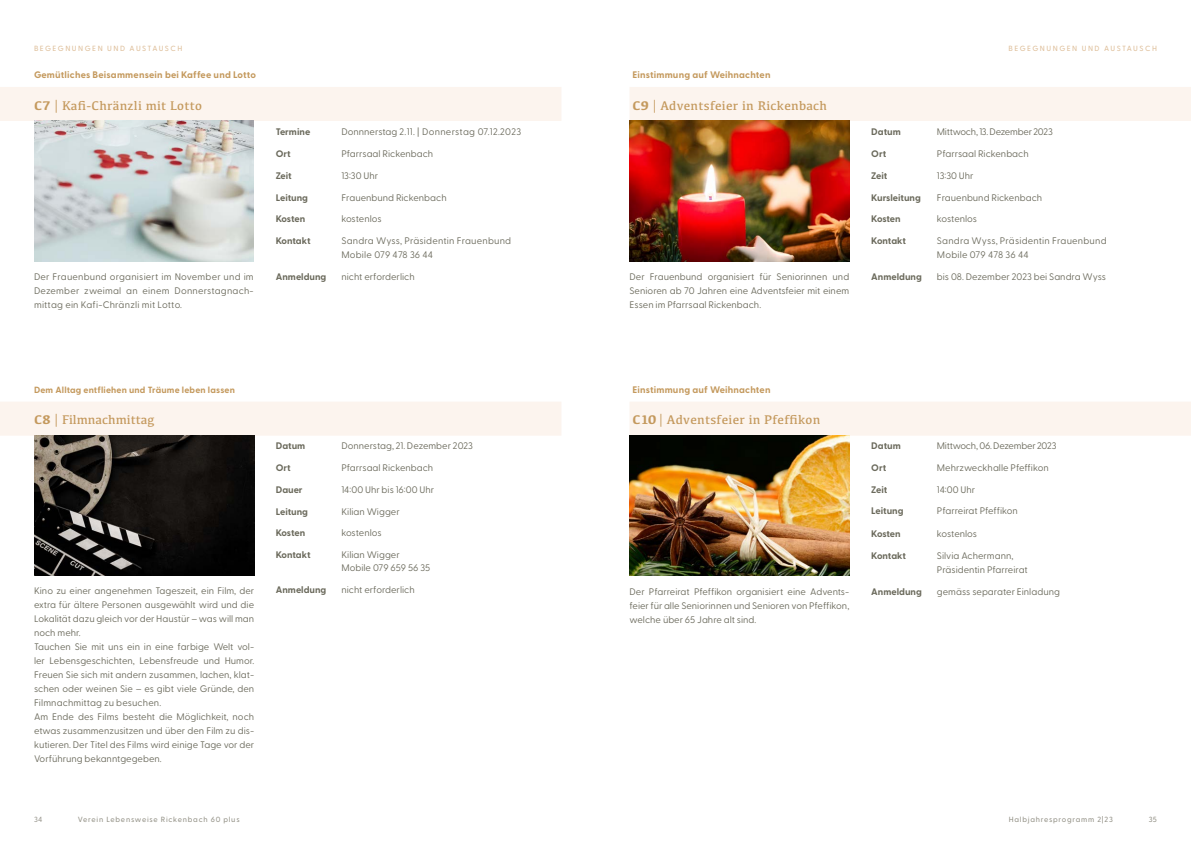
<style>
.page{position:relative;width:1191px;height:842px;background:#fff}
.page>*{position:absolute;margin:0;border:0;box-sizing:border-box;transform-origin:0 0}
.t1{font:13px "Kefa";letter-spacing:.02em;color:#c4995d}
.t2{font:13px "Kefa";color:#c4995d}
.t3{font:9.5px/14px "Greycliff CF";color:#6b6a5c;text-align:justify}
.t4{font:9.5px/14px "Greycliff CF";letter-spacing:.02em;color:#6b6a5c}
.t5{font:700 9.5px "Greycliff CF";color:#6b6a5c}
.t6{font:700 9.5px "Greycliff CF";letter-spacing:.02em;color:#c4995d}
.t7{font:9.5px "Greycliff CF";letter-spacing:-.025em;color:#6b6a5c}
.t8{font:700 9px "Greycliff CF";letter-spacing:.02em;color:#c4995d}
.t9{font:500 7.5px "Greycliff CF";letter-spacing:.1em;color:#949287}
.t10{font:500 7.5px "Greycliff CF";letter-spacing:.2em;color:#dfc09c}
.t11{font:500 7.5px "Greycliff CF";color:#9a988f}
.s1{font-weight:700}
</style>
<div class="page">
<div style="left:0;top:87px;width:561px;height:34px;background:#fcf4ee"></div>
<img style="left:34px;top:121px;width:220px;height:140px">
<div style="left:0;top:402px;width:561px;height:34px;background:#fcf4ee"></div>
<img style="left:34px;top:436px;width:220px;height:140px">
<div style="left:629px;top:87px;width:562px;height:34px;background:#fcf4ee"></div>
<img style="left:629px;top:121px;width:220px;height:140px">
<div style="left:629px;top:402px;width:562px;height:34px;background:#fcf4ee"></div>
<img style="left:629px;top:436px;width:220px;height:140px">
<p class="t10" style="left:34px;top:43px;width:150px">BEGEGNUNGEN UND AUSTAUSCH</p>
<p class="t10" style="left:1008px;top:43px;width:150px">BEGEGNUNGEN UND AUSTAUSCH</p>
<p class="t6" style="left:34px;top:68px;width:223px">Gemütliches Beisammensein bei Kaffee und Lotto</p>
<p class="t1" style="left:34px;top:97px;width:169px"><span class="s1">C7</span> | Kafi-Chränzli mit Lotto</p>
<p class="t6" style="left:632px;top:68px;width:140px">Einstimmung auf Weihnachten</p>
<p class="t1" style="left:632px;top:97px;width:196px"><span class="s1">C9</span> | Adventsfeier in Rickenbach</p>
<p class="t4" style="left:34px;top:269px;width:221px">Der Frauenbund organisiert im November und im</p>
<p class="t4" style="left:34px;top:283px;width:221px">Dezember zweimal an einem Donnerstagnach&shy;mittag ein Kafi-Chränzli mit Lotto.</p>
<p class="t5" style="left:276px;top:125px;width:36px">Termine</p>
<p class="t4" style="left:341px;top:124px;width:181px">Donnnerstag 2.11. | Donnerstag 07.12.2023</p>
<p class="t5" style="left:276px;top:146px;width:17px">Ort</p>
<p class="t3" style="left:341px;top:146px;width:93px">Pfarrsaal Rickenbach</p>
<p class="t5" style="left:276px;top:168px;width:18px">Zeit</p>
<p class="t3" style="left:341px;top:168px;width:38px">13:30 Uhr</p>
<p class="t5" style="left:276px;top:190px;width:34px">Leitung</p>
<p class="t3" style="left:341px;top:189px;width:107px">Frauenbund Rickenbach</p>
<p class="t5" style="left:276px;top:212px;width:31px">Kosten</p>
<p class="t3" style="left:341px;top:211px;width:42px">kostenlos</p>
<p class="t5" style="left:276px;top:233px;width:36px">Kontakt</p>
<p class="t4" style="left:341px;top:233px;width:171px">Sandra Wyss, Präsidentin Frauenbund</p>
<p class="t4" style="left:341px;top:247px;width:93px">Mobile 079 478 36 44</p>
<p class="t5" style="left:276px;top:269px;width:52px">Anmeldung</p>
<p class="t3" style="left:341px;top:269px;width:75px">nicht erforderlich</p>
<p class="t3" style="left:629px;top:269px;width:221px">Der Frauenbund organisiert für Seniorinnen und Senioren ab 70 Jahren eine Adventsfeier mit einem Essen im Pfarrsaal Rickenbach.</p>
<p class="t5" style="left:871px;top:125px;width:31px">Datum</p>
<p class="t7" style="left:937px;top:125px;width:117px">Mittwoch, 13. Dezember 2023</p>
<p class="t5" style="left:871px;top:146px;width:17px">Ort</p>
<p class="t3" style="left:937px;top:146px;width:93px">Pfarrsaal Rickenbach</p>
<p class="t5" style="left:871px;top:168px;width:18px">Zeit</p>
<p class="t3" style="left:937px;top:168px;width:38px">13:30 Uhr</p>
<p class="t5" style="left:871px;top:190px;width:51px">Kursleitung</p>
<p class="t3" style="left:937px;top:189px;width:107px">Frauenbund Rickenbach</p>
<p class="t5" style="left:871px;top:212px;width:31px">Kosten</p>
<p class="t3" style="left:937px;top:211px;width:42px">kostenlos</p>
<p class="t5" style="left:871px;top:233px;width:36px">Kontakt</p>
<p class="t4" style="left:937px;top:233px;width:171px">Sandra Wyss, Präsidentin Frauenbund</p>
<p class="t4" style="left:937px;top:247px;width:93px">Mobile 079 478 36 44</p>
<p class="t5" style="left:871px;top:269px;width:52px">Anmeldung</p>
<p class="t3" style="left:937px;top:269px;width:171px">bis 08. Dezember 2023 bei Sandra Wyss</p>
<p class="t8" style="left:34px;top:383px;width:202px">Dem Alltag entfliehen und Träume leben lassen</p>
<p class="t2" style="left:34px;top:412px;width:122px"><span class="s1">C8</span> | Filmnachmittag</p>
<p class="t6" style="left:632px;top:383px;width:140px">Einstimmung auf Weihnachten</p>
<p class="t1" style="left:632px;top:412px;width:189px"><span class="s1">C10</span> | Adventsfeier in Pfeffikon</p>
<p class="t3" style="left:34px;top:582px;width:222px">Kino zu einer angenehmen Tageszeit, ein Film, der extra für ältere Personen ausgewählt wird und die Lokalität dazu gleich vor der Haustür – was will man noch mehr.</p>
<p class="t3" style="left:34px;top:638px;width:222px">Tauchen Sie mit uns ein in eine farbige Welt vol&shy;ler Lebensgeschichten, Lebensfreude und Humor.</p>
<p class="t3" style="left:34px;top:666px;width:222px">Freuen Sie sich mit andern zusammen, lachen, klat&shy;schen oder weinen Sie – es gibt viele Gründe, den Filmnachmittag zu besuchen.</p>
<p class="t3" style="left:34px;top:708px;width:222px">Am Ende des Films besteht die Möglichkeit, noch etwas zusammenzusitzen und über den Film zu dis&shy;kutieren. Der Titel des Films wird einige Tage vor der Vorführung bekanntgegeben.</p>
<p class="t5" style="left:276px;top:439px;width:31px">Datum</p>
<p class="t3" style="left:341px;top:438px;width:133px">Donnerstag, 21. Dezember 2023</p>
<p class="t5" style="left:276px;top:460px;width:17px">Ort</p>
<p class="t3" style="left:341px;top:460px;width:93px">Pfarrsaal Rickenbach</p>
<p class="t5" style="left:276px;top:482px;width:28px">Dauer</p>
<p class="t3" style="left:341px;top:482px;width:94px">14:00 Uhr bis 16:00 Uhr</p>
<p class="t5" style="left:276px;top:504px;width:34px">Leitung</p>
<p class="t3" style="left:341px;top:503px;width:60px">Kilian Wigger</p>
<p class="t5" style="left:276px;top:526px;width:31px">Kosten</p>
<p class="t3" style="left:341px;top:525px;width:42px">kostenlos</p>
<p class="t5" style="left:276px;top:547px;width:36px">Kontakt</p>
<p class="t3" style="left:341px;top:547px;width:60px">Kilian Wigger</p>
<p class="t3" style="left:341px;top:560px;width:90px">Mobile 079 659 56 35</p>
<p class="t5" style="left:276px;top:582px;width:52px">Anmeldung</p>
<p class="t3" style="left:341px;top:582px;width:75px">nicht erforderlich</p>
<p class="t3" style="left:629px;top:584px;width:221px">Der Pfarreirat Pfeffikon organisiert eine Advents-</p>
<p class="t3" style="left:629px;top:598px;width:221px">feier für alle Seniorinnen und Senioren von Pfeffikon, welche über 65 Jahre alt sind.</p>
<p class="t5" style="left:871px;top:439px;width:31px">Datum</p>
<p class="t7" style="left:937px;top:439px;width:121px">Mittwoch, 06. Dezember 2023</p>
<p class="t5" style="left:871px;top:460px;width:17px">Ort</p>
<p class="t3" style="left:937px;top:460px;width:113px">Mehrzweckhalle Pfeffikon</p>
<p class="t5" style="left:871px;top:482px;width:18px">Zeit</p>
<p class="t3" style="left:937px;top:482px;width:40px">14:00 Uhr</p>
<p class="t5" style="left:871px;top:504px;width:34px">Leitung</p>
<p class="t3" style="left:937px;top:503px;width:82px">Pfarreirat Pfeffikon</p>
<p class="t5" style="left:871px;top:527px;width:31px">Kosten</p>
<p class="t3" style="left:937px;top:526px;width:42px">kostenlos</p>
<p class="t5" style="left:871px;top:548px;width:36px">Kontakt</p>
<p class="t3" style="left:937px;top:548px;width:78px">Silvia Achermann,</p>
<p class="t3" style="left:937px;top:562px;width:92px">Präsidentin Pfarreirat</p>
<p class="t5" style="left:871px;top:584px;width:52px">Anmeldung</p>
<p class="t3" style="left:937px;top:584px;width:124px">gemäss separater Einladung</p>
<p class="t11" style="left:34px;top:814px;width:10px">34</p>
<p class="t9" style="left:78px;top:814px;width:163px">Verein Lebensweise Rickenbach 60 plus</p>
<p class="t9" style="left:1008px;top:814px;width:106px">Halbjahresprogramm 2|23</p>
<p class="t9" style="left:1148px;top:814px;width:10px">35</p>
</div>
